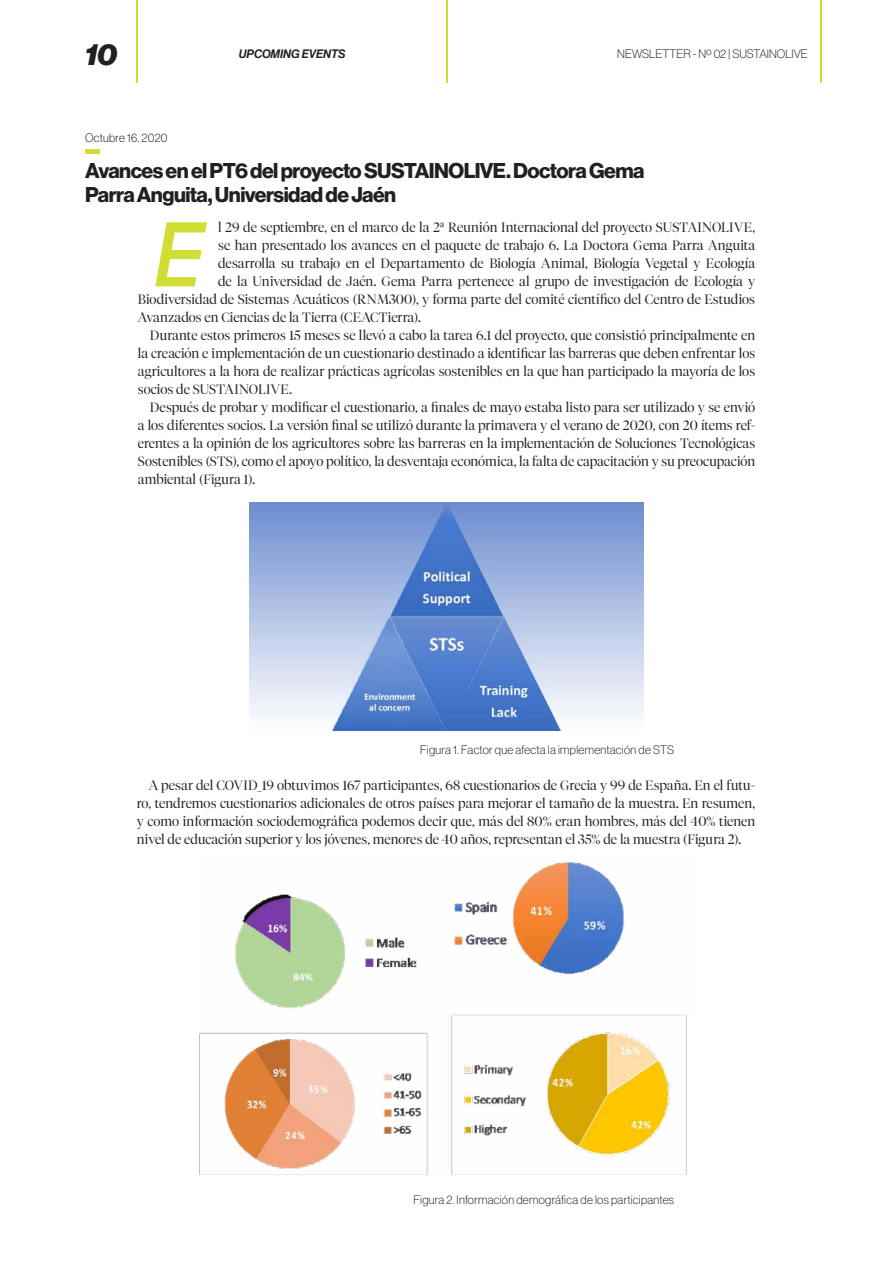
<style>
.page{position:relative;width:893px;height:1263px;background:#fff}
.page>*{position:absolute;margin:0;border:0;box-sizing:border-box;transform-origin:0 0}
.t1{font:italic 86.25px "Antique Olive Std";color:#cfdd35}
.t2{font:italic 900 30px "Haas Grot Disp 96";color:#231f20}
.t3{font:700 21px/24px "Haas Grot Disp 75";letter-spacing:-.025em;color:#231f20}
.t4{font:300 13.5px/18px "Tiempos Fine";color:#231f20;text-align:justify}
.t5{font:100 12px "Haas Grot Disp 35";letter-spacing:.02em;color:#231f20}
.t6{font:100 12px "Haas Grot Disp 35";color:#231f20}
.t7{font:italic 500 12px "Haas Grot Disp 66";color:#231f20}
</style>
<div class="page">
<hr style="left:137px;top:0;width:1px;height:82px;background:#cfdd35">
<hr style="left:446px;top:0;width:1px;height:82px;background:#cfdd35">
<hr style="left:821px;top:0;width:1px;height:82px;background:#cfdd35">
<div style="left:85px;top:149px;width:14px;height:5px;background:#cfdd35"></div>
<img style="left:250px;top:502px;width:393px;height:228px">
<img style="left:200px;top:861px;width:487px;height:314px">
<h2 class="t2" style="left:85px;top:37px;width:34px">10</h2>
<p class="t7" style="left:239px;top:47px;width:108px">UPCOMING EVENTS</p>
<p class="t6" style="left:617px;top:47px;width:192px">NEWSLETTER - Nº 02 | SUSTAINOLIVE</p>
<p class="t5" style="left:85px;top:131px;width:84px">Octubre 16, 2020</p>
<h3 class="t3" style="left:85px;top:159px;width:561px">Avances en el PT6 del proyecto SUSTAINOLIVE. Doctora Gema<br>Parra Anguita, Universidad de Jaén</h3>
<h1 class="t1" style="left:150px;top:203px;width:54px">E</h1>
<p class="t4" style="left:218px;top:218px;width:538px">l 29 de septiembre, en el marco de la 2ª Reunión Internacional del proyecto SUSTAINOLIVE,</p>
<p class="t4" style="left:218px;top:236px;width:538px">se han presentado los avances en el paquete de trabajo 6. La Doctora Gema Parra Anguita</p>
<p class="t4" style="left:218px;top:254px;width:538px">desarrolla su trabajo en el Departamento de Biología Animal, Biología Vegetal y Ecología</p>
<p class="t4" style="left:218px;top:272px;width:538px">de la Universidad de Jaén. Gema Parra pertenece al grupo de investigación de Ecología y</p>
<p class="t4" style="left:138px;top:290px;width:619px">Biodiversidad de Sistemas Acuáticos (RNM300), y forma parte del comité científico del Centro de Estudios</p>
<p class="t4" style="left:138px;top:308px;width:284px">Avanzados en Ciencias de la Tierra (CEACTierra).</p>
<p class="t4" style="left:150px;top:326px;width:607px">Durante estos primeros 15 meses se llevó a cabo la tarea 6.1 del proyecto, que consistió principalmente en</p>
<p class="t4" style="left:138px;top:344px;width:619px">la creación e implementación de un cuestionario destinado a identificar las barreras que deben enfrentar los</p>
<p class="t4" style="left:138px;top:362px;width:619px">agricultores a la hora de realizar prácticas agrícolas sostenibles en la que han participado la mayoría de los</p>
<p class="t4" style="left:138px;top:380px;width:156px">socios de SUSTAINOLIVE.</p>
<p class="t4" style="left:150px;top:398px;width:607px">Después de probar y modificar el cuestionario, a finales de mayo estaba listo para ser utilizado y se envió</p>
<p class="t4" style="left:138px;top:416px;width:619px">a los diferentes socios. La versión final se utilizó durante la primavera y el verano de 2020, con 20 ítems ref-</p>
<p class="t4" style="left:138px;top:434px;width:619px">erentes a la opinión de los agricultores sobre las barreras en la implementación de Soluciones Tecnológicas</p>
<p class="t4" style="left:138px;top:452px;width:619px">Sostenibles (STS), como el apoyo político, la desventaja económica, la falta de capacitación y su preocupación</p>
<p class="t4" style="left:138px;top:470px;width:119px">ambiental (Figura 1).</p>
<p class="t5" style="left:420px;top:743px;width:255px">Figura 1. Factor que afecta la implementación de STS</p>
<p class="t4" style="left:137px;top:776px;width:620px;text-indent:12px">A pesar del COVID_19 obtuvimos 167 participantes, 68 cuestionarios de Grecia y 99 de España. En el futu&shy;ro, tendremos cuestionarios adicionales de otros países para mejorar el tamaño de la muestra. En resumen, y como información sociodemográfica podemos decir que, más del 80% eran hombres, más del 40% tienen nivel de educación superior y los jóvenes, menores de 40 años, representan el 35% de la muestra (Figura 2).</p>
<p class="t5" style="left:413px;top:1193px;width:262px">Figura 2. Información demográfica de los participantes</p>
</div>
